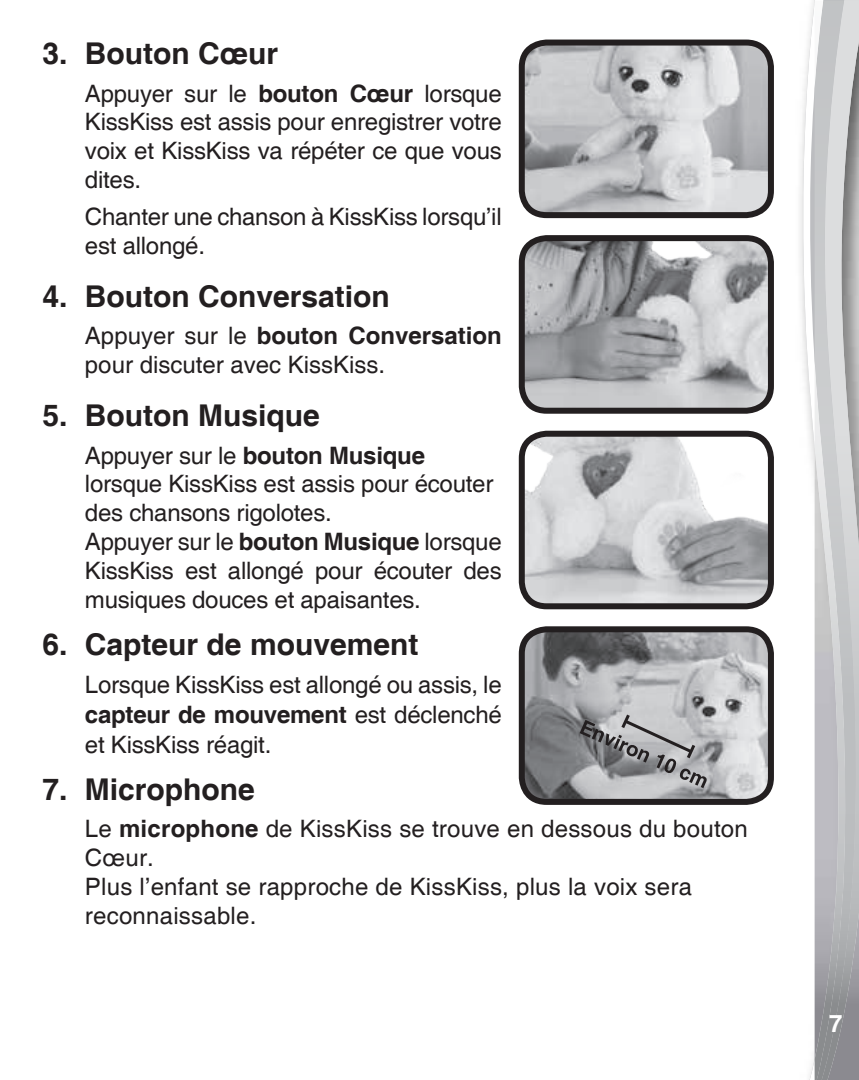
<style>
.page{position:relative;width:859px;height:1080px;background:#fff}
.page>*{position:absolute;margin:0;border:0;box-sizing:border-box;transform-origin:0 0}
.t1{font:700 30px "Helvetica";color:#231f20}
.t2{font:24px/28.8px "Helvetica";letter-spacing:-.01em;color:#231f20}
.t3{font:24px/28.8px "Helvetica";letter-spacing:.01em;color:#231f20}
.t4{font:700 24px "Helvetica";color:#fff}
.s1{font-weight:700}
</style>
<div class="page">
<svg style="left:802px;top:0;width:13px;height:1080px"></svg>
<img style="left:858px;top:3px;width:1px;height:1077px">
<img style="left:848px;top:3px;width:10px;height:1077px">
<svg style="left:823px;top:0;width:36px;height:3px"></svg>
<img style="left:815px;top:1px;width:33px;height:1079px">
<img style="left:526px;top:633px;width:241px;height:165px">
<div style="left:519px;top:626px;width:255px;height:179px;border:6px solid #231f20;border-radius:25px"></div>
<img style="left:526px;top:242px;width:241px;height:165px">
<div style="left:519px;top:235px;width:255px;height:179px;border:6px solid #231f20;border-radius:25px"></div>
<img style="left:526px;top:438px;width:241px;height:164px">
<div style="left:519px;top:431px;width:255px;height:178px;border:6px solid #231f20;border-radius:25px"></div>
<img style="left:522px;top:47px;width:245px;height:164px">
<div style="left:519px;top:40px;width:255px;height:178px;border:6px solid #231f20;border-radius:25px"></div>
<svg style="left:580px;top:711px;width:127px;height:77px;background:#9fa0a2"></svg>
<p class="t1" style="left:42px;top:36px;width:237px">3. Bouton Cœur</p>
<p class="t2" style="left:85px;top:80px;width:418px;text-align:justify">Appuyer sur le <span class="s1">bouton Cœur</span> lorsque KissKiss est assis pour enregistrer votre voix et KissKiss va répéter ce que vous dites.</p>
<p class="t2" style="left:85px;top:203px;width:418px">Chanter une chanson à KissKiss lorsqu’il est allongé.</p>
<p class="t1" style="left:42px;top:278px;width:349px">4. Bouton Conversation</p>
<p class="t2" style="left:85px;top:323px;width:418px">Appuyer sur le <span class="s1">bouton Conversation </span>pour discuter avec KissKiss.</p>
<p class="t1" style="left:42px;top:397px;width:279px">5. Bouton Musique</p>
<p class="t2" style="left:85px;top:442px;width:418px">Appuyer sur le <span class="s1">bouton Musique </span>lorsque KissKiss est assis pour écouter des chansons rigolotes.<br>Appuyer sur le <span class="s1">bouton Musique</span> lorsque KissKiss est allongé pour écouter des musiques douces et apaisantes.</p>
<p class="t1" style="left:42px;top:626px;width:377px">6. Capteur de mouvement</p>
<p class="t2" style="left:85px;top:671px;width:418px;line-height:30px;text-align:justify">Lorsque KissKiss est allongé ou assis, le <span class="s1">capteur de mouvement</span> est déclenché et KissKiss réagit.</p>
<p class="t1" style="left:42px;top:771px;width:214px">7. Microphone</p>
<p class="t3" style="left:85px;top:815px;width:664px">Le <span class="s1">microphone</span> de KissKiss se trouve en dessous du bouton Cœur.<br>Plus l’enfant se rapproche de KissKiss, plus la voix sera reconnaissable.</p>
<p class="t4" style="left:829px;top:1008px;width:15px">7</p>
</div>
